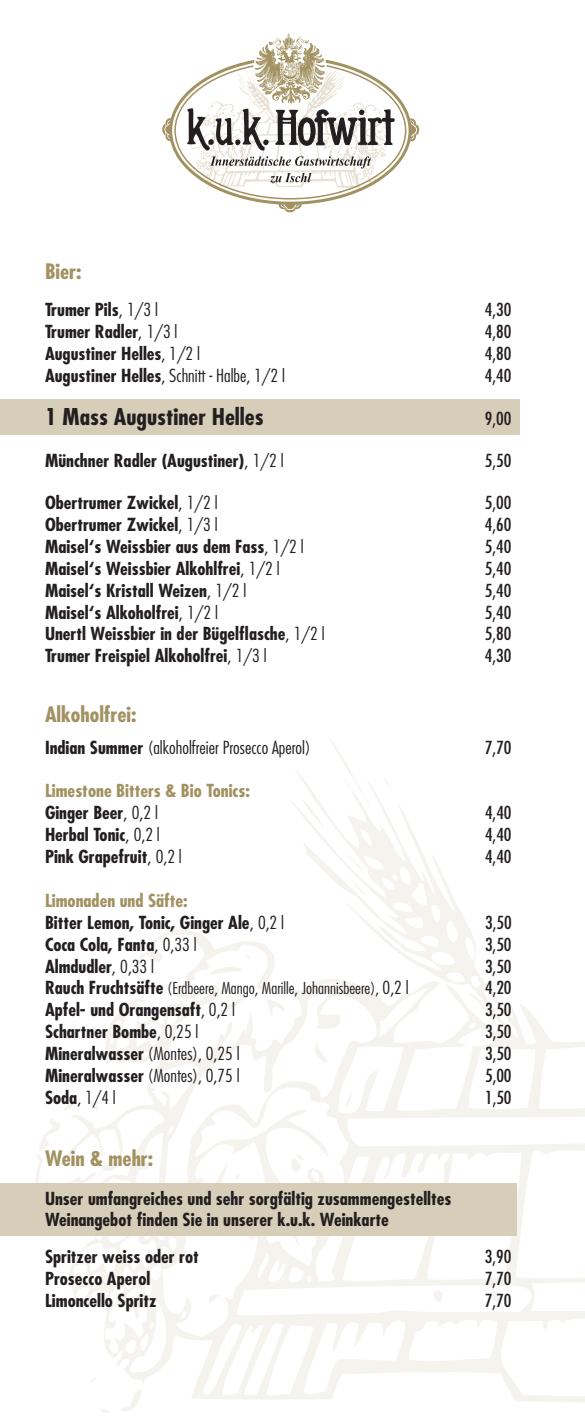
<style>
.page{position:relative;width:585px;height:1418px;background:#fff}
.page>*{position:absolute;margin:0;border:0;box-sizing:border-box;transform-origin:0 0}
.t1{font:700 condensed 22.5px "Futura Std";color:#231f20;scale:1.06 1}
.t2{font:700 condensed 20.75px "Futura Std";color:#a29161;scale:1.06 1}
.t3{font:700 condensed 17.5px/21.9px "Futura Std";color:#231f20;scale:1.06 1}
.t4{font:300 condensed 17.5px "Futura Std";color:#231f20;scale:1.06 1}
.t5{font:condensed 17.5px "Futura Std";letter-spacing:-.005em;color:#231f20;scale:1.06 1}
.t6{font:700 condensed 17.5px/21.9px "Futura Std";color:#a29161;scale:1.06 1}
.t7{font:300 condensed 16px "Futura Std";color:#231f20;scale:1.06 1}
.s1{font-weight:300}
.s2{font-weight:700}
.s3{color:#231f20}
.s4{font-weight:300;color:#231f20}
.s5{color:#a29161}
.s6{font-weight:700;font-size:17.5px}
.s7{font-size:16.25px}
.s8{font-size:17.5px}
</style>
<div class="page">
<div style="left:0;top:399px;width:519px;height:36px;background:#d7ceb9"></div>
<svg style="left:36px;top:1118px;width:22px;height:65px"></svg>
<svg style="left:121px;top:1407px;width:13px;height:4px"></svg>
<svg style="left:58px;top:768px;width:527px;height:639px"></svg>
<svg style="left:515px;top:1150px;width:70px;height:128px"></svg>
<svg style="left:383px;top:776px;width:8px;height:14px"></svg>
<svg style="left:301px;top:738px;width:70px;height:90px"></svg>
<svg style="left:347px;top:853px;width:18px;height:17px"></svg>
<svg style="left:349px;top:877px;width:16px;height:17px"></svg>
<svg style="left:63px;top:1101px;width:15px;height:9px"></svg>
<svg style="left:89px;top:1376px;width:9px;height:7px"></svg>
<svg style="left:100px;top:1409px;width:10px;height:4px"></svg>
<svg style="left:129px;top:929px;width:156px;height:95px"></svg>
<svg style="left:162px;top:33px;width:257px;height:179px"></svg>
<div style="left:0;top:1183px;width:516px;height:52px;background:#d7ceb9"></div>
<p class="t2" style="left:45px;top:258px;width:36px">Bier:</p>
<p class="t3" style="left:45px;top:298px;width:108px">Trumer Pils<span class="s1">, 1/3 l</span></p>
<p class="t5" style="left:485px;top:299px;width:27px">4,30</p>
<p class="t3" style="left:45px;top:320px;width:126px">Trumer Radler<span class="s1">, 1/3 l</span></p>
<p class="t5" style="left:485px;top:321px;width:27px">4,80</p>
<p class="t3" style="left:45px;top:342px;width:148px">Augustiner Helles<span class="s1">, 1/2 l</span></p>
<p class="t5" style="left:485px;top:343px;width:27px">4,80</p>
<p class="t4" style="left:45px;top:365px;width:228px"><span class="s2">Augustiner Helles</span>, Schnitt - Halbe, 1/2 l</p>
<p class="t5" style="left:485px;top:364px;width:27px">4,40</p>
<p class="t1" style="left:45px;top:403px;width:208px">1 Mass Augustiner Helles</p>
<p class="t5" style="left:485px;top:408px;width:27px">9,00</p>
<p class="t3" style="left:45px;top:450px;width:226px">Münchner Radler (Augustiner)<span class="s1">, 1/2 l</span></p>
<p class="t5" style="left:485px;top:450px;width:27px">5,50</p>
<p class="t3" style="left:45px;top:492px;width:164px">Obertrumer Zwickel<span class="s1">, 1/2 l</span></p>
<p class="t5" style="left:485px;top:492px;width:27px">5,00</p>
<p class="t3" style="left:45px;top:513px;width:164px">Obertrumer Zwickel<span class="s1">, 1/3 l</span></p>
<p class="t5" style="left:485px;top:514px;width:27px">4,60</p>
<p class="t3" style="left:45px;top:535px;width:245px">Maisel‘s Weissbier aus dem Fass<span class="s1">, 1/2 l</span></p>
<p class="t5" style="left:485px;top:536px;width:27px">5,40</p>
<p class="t3" style="left:45px;top:557px;width:223px">Maisel‘s Weissbier Alkohlfrei<span class="s1">, 1/2 l</span></p>
<p class="t5" style="left:485px;top:558px;width:27px">5,40</p>
<p class="t3" style="left:45px;top:579px;width:191px">Maisel‘s Kristall Weizen<span class="s1">, 1/2 l</span></p>
<p class="t5" style="left:485px;top:579px;width:27px">5,40</p>
<p class="t3" style="left:45px;top:601px;width:165px">Maisel‘s Alkoholfrei<span class="s1">, 1/2 l</span></p>
<p class="t5" style="left:485px;top:601px;width:27px">5,40</p>
<p class="t3" style="left:45px;top:623px;width:265px">Unertl Weissbier in der Bügelflasche<span class="s1">, 1/2 l</span></p>
<p class="t5" style="left:485px;top:623px;width:27px">5,80</p>
<p class="t3" style="left:45px;top:645px;width:211px">Trumer Freispiel Alkoholfrei<span class="s1">, 1/3 l</span></p>
<p class="t5" style="left:485px;top:645px;width:27px">4,30</p>
<p class="t2" style="left:45px;top:701px;width:88px">Alkoholfrei:</p>
<p class="t4" style="left:45px;top:736px;width:252px"><span class="s2">Indian Summer</span> (alkoholfreier Prosecco Aperol)</p>
<p class="t5" style="left:485px;top:736px;width:26px">7,70</p>
<p class="t6" style="left:45px;top:780px;width:195px">Limestone Bitters &amp; Bio Tonics:<br><span class="s3">Ginger Beer</span><span class="s4">, 0,2 l</span></p>
<p class="t5" style="left:485px;top:802px;width:26px">4,40</p>
<p class="t3" style="left:45px;top:823px;width:110px">Herbal Tonic<span class="s1">, 0,2 l</span></p>
<p class="t5" style="left:485px;top:824px;width:26px">4,40</p>
<p class="t3" style="left:45px;top:845px;width:131px">Pink Grapefruit<span class="s1">, 0,2 l</span></p>
<p class="t5" style="left:485px;top:846px;width:26px">4,40</p>
<p class="t3" style="left:45px;top:889px;width:227px"><span class="s5">Limonaden und Säfte:<br></span>Bitter Lemon, Tonic, Ginger Ale<span class="s1">, 0,2 l</span></p>
<p class="t5" style="left:485px;top:911px;width:26px">3,50</p>
<p class="t3" style="left:45px;top:933px;width:144px">Coca Cola, Fanta<span class="s1">, 0,33 l</span></p>
<p class="t5" style="left:485px;top:933px;width:26px">3,50</p>
<p class="t3" style="left:45px;top:955px;width:104px">Almdudler<span class="s1">, 0,33 l</span></p>
<p class="t5" style="left:485px;top:955px;width:26px">3,50</p>
<p class="t7" style="left:45px;top:979px;width:344px"><span class="s6">Rauch Fruchtsäfte</span> (Erdbeere, Mango, Marille, Johannisbeere)<span class="s7">,</span> <span class="s8">0,2 l</span></p>
<p class="t5" style="left:485px;top:977px;width:26px">4,20</p>
<p class="t3" style="left:45px;top:998px;width:181px">Apfel- und Orangensaft<span class="s1">, 0,2 l</span></p>
<p class="t5" style="left:485px;top:999px;width:26px">3,50</p>
<p class="t3" style="left:45px;top:1020px;width:146px">Schartner Bombe<span class="s1">, 0,25 l</span></p>
<p class="t5" style="left:485px;top:1021px;width:26px">3,50</p>
<p class="t4" style="left:45px;top:1043px;width:185px"><span class="s2">Mineralwasser</span> (Montes), 0,25 l</p>
<p class="t5" style="left:485px;top:1043px;width:26px">3,50</p>
<p class="t4" style="left:45px;top:1065px;width:185px"><span class="s2">Mineralwasser</span> (Montes), 0,75 l</p>
<p class="t5" style="left:485px;top:1064px;width:26px">5,00</p>
<p class="t4" style="left:45px;top:1087px;width:68px"><span class="s2">Soda</span>, 1/4 l</p>
<p class="t5" style="left:485px;top:1087px;width:26px">1,50</p>
<p class="t2" style="left:45px;top:1145px;width:104px">Wein &amp; mehr:</p>
<p class="t3" style="left:45px;top:1187px;width:385px;line-height:21.2px">Unser umfangreiches und sehr sorgfältig zusammengestelltes<br>Weinangebot finden Sie in unserer k.u.k. Weinkarte</p>
<p class="t3" style="left:45px;top:1245px;width:147px">Spritzer weiss oder rot</p>
<p class="t5" style="left:485px;top:1246px;width:27px">3,90</p>
<p class="t3" style="left:45px;top:1267px;width:101px">Prosecco Aperol</p>
<p class="t5" style="left:485px;top:1267px;width:26px">7,70</p>
<p class="t3" style="left:45px;top:1289px;width:107px">Limoncello Spritz</p>
<p class="t5" style="left:485px;top:1289px;width:26px">7,70</p>
</div>
